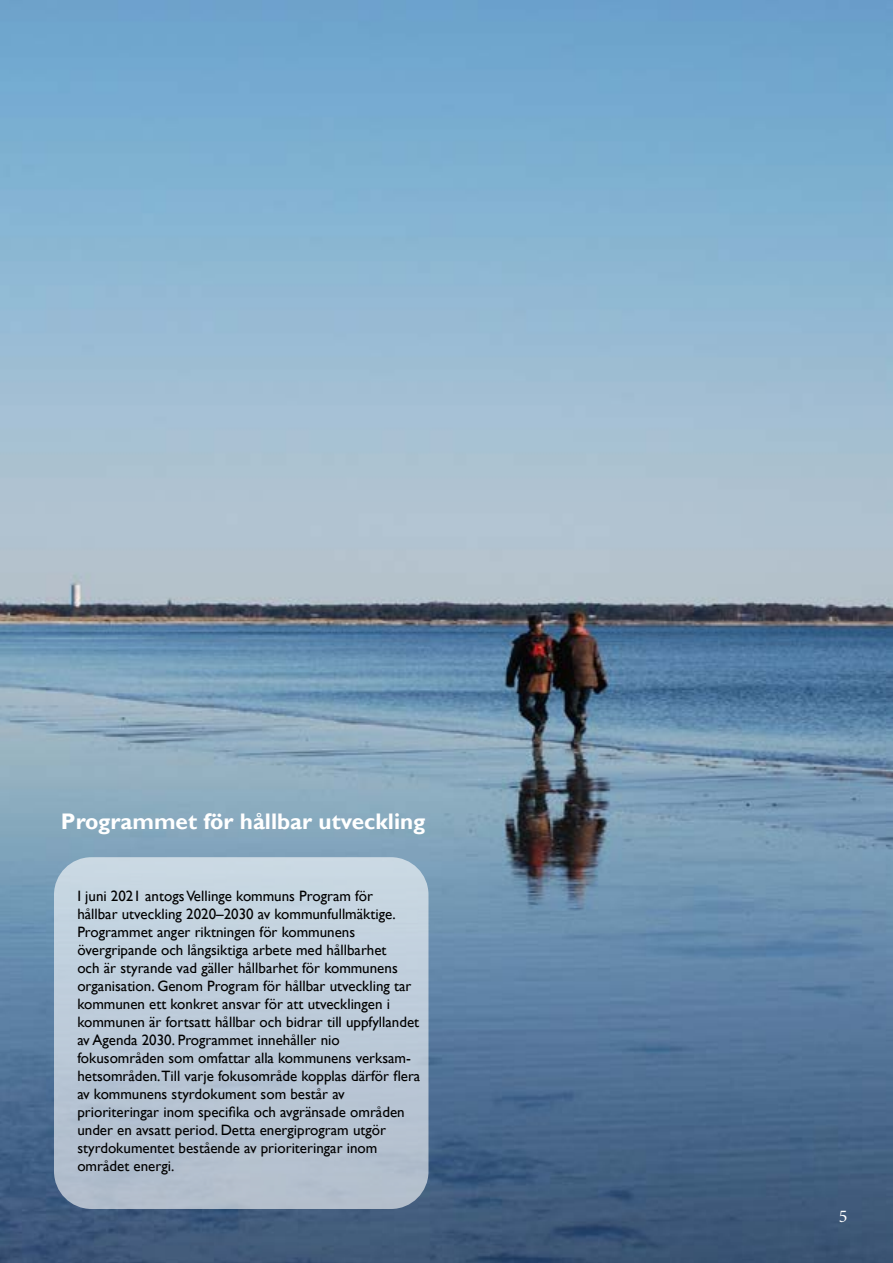
<style>
.page{position:relative;width:893px;height:1263px;background:#fff}
.page>*{position:absolute;margin:0;border:0;box-sizing:border-box;transform-origin:0 0}
.t1{font:700 22.5px "Gill Sans";color:#fff}
.t2{font:18px "Minion Pro";color:#fff}
.t3{font:15px/18px "Gill Sans";color:#000}
</style>
<div class="page">
<img style="left:0;top:0;width:893px;height:1263px">
<div style="left:54px;top:857px;width:374px;height:352px;background:linear-gradient(to bottom,#c9d9e5,#afbbcb);border-radius:38px"></div>
<h1 class="t1" style="left:61px;top:808px;width:366px">Programmet för hållbar utveckling</h1>
<p class="t3" style="left:77px;top:887px;width:345px">I juni 2021 antogs Vellinge kommuns Program för<br>hållbar utveckling 2020–2030 av kommunfullmäktige.<br>Programmet anger riktningen för kommunens övergripande och långsiktiga arbete med hållbarhet<br>och är styrande vad gäller hållbarhet för kommunens organisation. Genom Program för hållbar utveckling tar kommunen ett konkret ansvar för att utvecklingen i kommunen är fortsatt hållbar och bidrar till uppfyllandet av Agenda 2030. Programmet innehåller nio fokusområden som omfattar alla kommunens verksam&shy;hetsområden.Till varje fokusområde kopplas därför flera av kommunens styrdokument som består av prioriteringar inom specifika och avgränsade områden under en avsatt period. Detta energiprogram utgör styrdokumentet bestående av prioriteringar inom området energi.</p>
<p class="t2" style="left:839px;top:1204px;width:10px">5</p>
</div>
